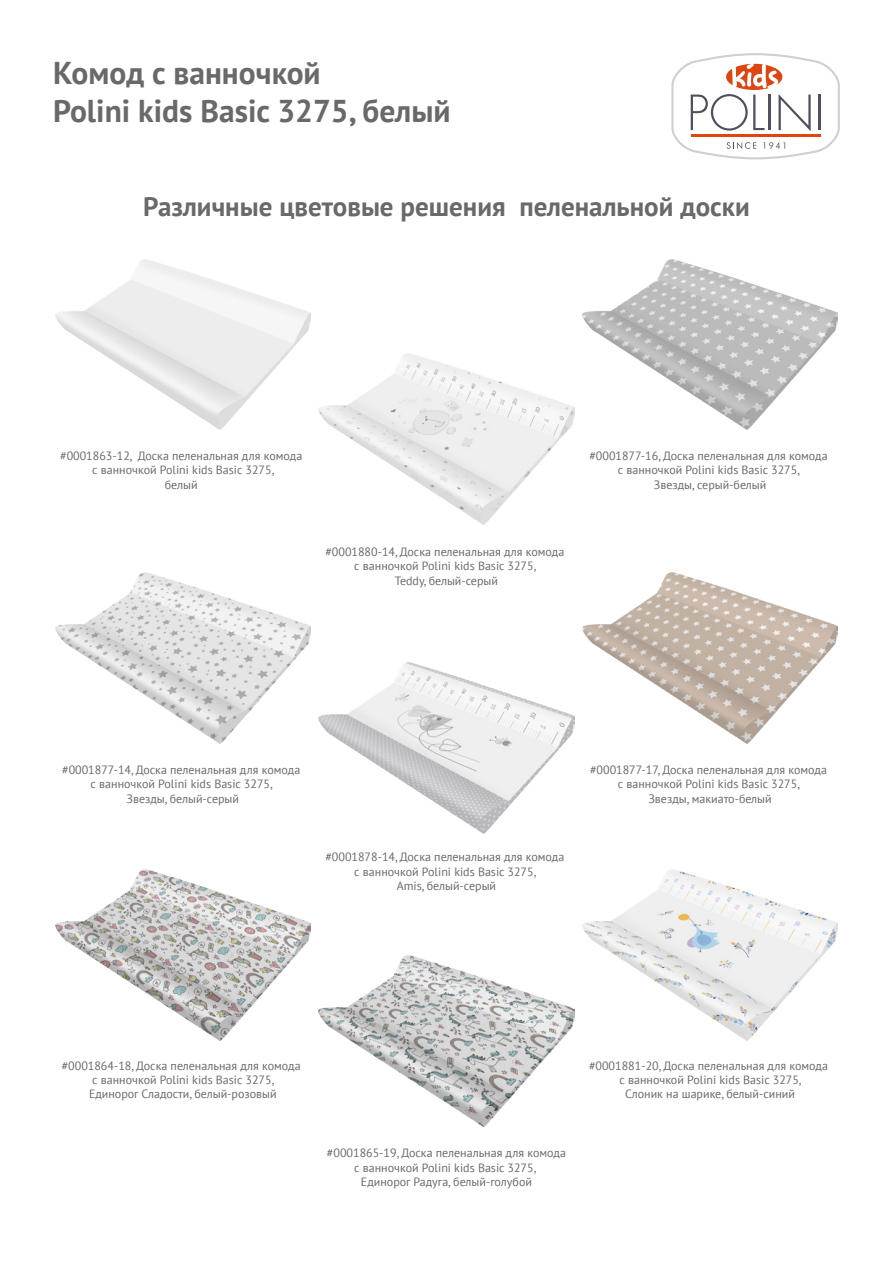
<style>
.page{position:relative;width:893px;height:1263px;background:#fff}
.page>*{position:absolute;margin:0;border:0;box-sizing:border-box;transform-origin:0 0}
.t1{font:700 31.5px/37.8px "PT Sans";color:#6b686a}
.t2{font:700 27px "PT Sans";color:#6b686a}
.t3{font:12px/14.4px "PT Sans";color:#6b686a;text-align:center}
</style>
<div class="page">
<svg style="left:671px;top:53px;width:169px;height:106px"></svg>
<img style="left:583px;top:870px;width:255px;height:171px">
<img style="left:319px;top:955px;width:255px;height:171px">
<img style="left:55px;top:870px;width:255px;height:171px">
<img style="left:583px;top:573px;width:255px;height:171px">
<img style="left:583px;top:259px;width:255px;height:171px">
<img style="left:55px;top:573px;width:255px;height:171px">
<img style="left:55px;top:259px;width:255px;height:171px">
<img style="left:319px;top:663px;width:255px;height:171px">
<img style="left:319px;top:353px;width:255px;height:171px">
<h1 class="t1" style="left:53px;top:53px;width:399px">Комод с ванночкой<br>Polini kids Basic 3275, белый</h1>
<h2 class="t2" style="left:143px;top:189px;width:608px">Различные цветовые решения пеленальной доски</h2>
<p class="t3" style="left:60px;top:448px;width:244px">#0001863-12, Доска пеленальная для комода с ванночкой Polini kids Basic 3275,<br>белый</p>
<p class="t3" style="left:325px;top:544px;width:240px">#0001880-14, Доска пеленальная для комода с ванночкой Polini kids Basic 3275,<br>Teddy, белый-серый</p>
<p class="t3" style="left:589px;top:448px;width:240px">#0001877-16, Доска пеленальная для комода с ванночкой Polini kids Basic 3275,<br>Звезды, серый-белый</p>
<p class="t3" style="left:62px;top:762px;width:240px">#0001877-14, Доска пеленальная для комода с ванночкой Polini kids Basic 3275,<br>Звезды, белый-серый</p>
<p class="t3" style="left:325px;top:849px;width:240px">#0001878-14, Доска пеленальная для комода с ванночкой Polini kids Basic 3275,<br>Amis, белый-серый</p>
<p class="t3" style="left:590px;top:762px;width:238px">#0001877-17, Доска пеленальная для комода с ванночкой Polini kids Basic 3275,<br>Звезды, макиато-белый</p>
<p class="t3" style="left:62px;top:1058px;width:240px">#0001864-18, Доска пеленальная для комода с ванночкой Polini kids Basic 3275,<br>Единорог Сладости, белый-розовый</p>
<p class="t3" style="left:327px;top:1145px;width:240px">#0001865-19, Доска пеленальная для комода с ванночкой Polini kids Basic 3275,<br>Единорог Радуга, белый-голубой</p>
<p class="t3" style="left:589px;top:1058px;width:240px">#0001881-20, Доска пеленальная для комода с ванночкой Polini kids Basic 3275,<br>Слоник на шарике, белый-синий</p>
</div>
